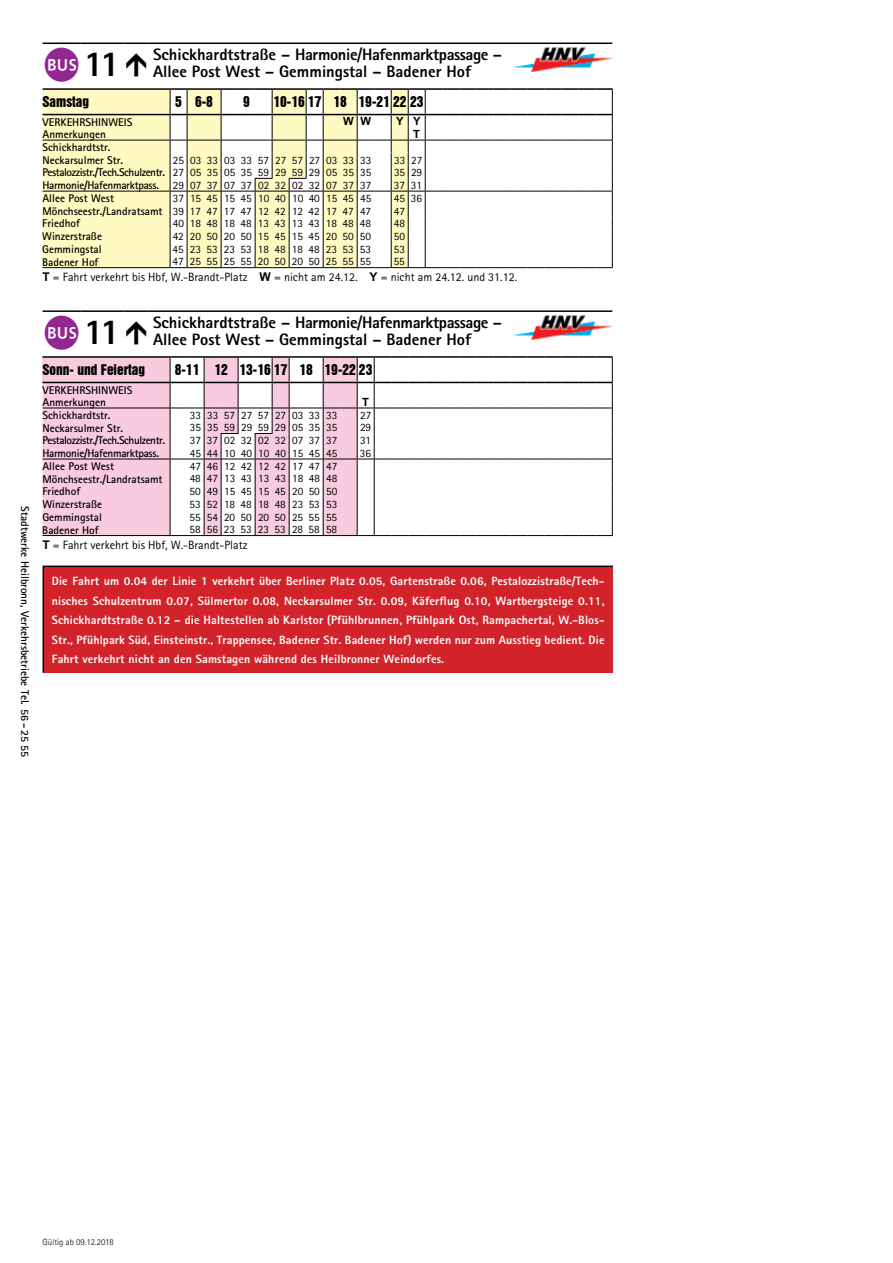
<style>
.page{position:relative;width:893px;height:1263px;background:#fff}
.page>*{position:absolute;margin:0;border:0;box-sizing:border-box;transform-origin:0 0}
.t1{font:800 16.5px/16.5px "AT Rotis Sans Serif";color:#000}
.t2{font:13.5px "Swiss 921 BT Regular A";color:#000}
.t3{font:800 12px/19.5px "AT Rotis Sans Serif";letter-spacing:.01em;color:#fff;text-align:justify}
.t4{font:12px "AT Rotis Sans Serif";color:#000}
.t5{font:11.25px "AT Rotis Sans Serif";color:#000}
.t6{font:700 11.25px/12.1px "AT Rotis Sans Serif";color:#000}
.t7{font:700 11.25px "AT Rotis Sans Serif";letter-spacing:-.04em;color:#000}
.t8{font:700 11.25px "AT Rotis Sans Serif";letter-spacing:-.025em;color:#000}
.t9{font:700 11.25px "Arial";color:#000}
.t10{font:300 9px "AT Rotis Sans Serif";color:#000}
.s1{font-family:"amdb 96";font-weight:400;font-size:36px;color:#92278f}
.s2{font-size:36px}
.s3{font-weight:400}
.s4{font-family:"Arial";font-weight:700}
</style>
<div class="page">
<hr style="left:43px;top:310px;width:38px;height:2px;background:#000">
<hr style="left:81px;top:310px;width:42px;height:2px;background:#000">
<hr style="left:123px;top:310px;width:26px;height:2px;background:#000">
<hr style="left:149px;top:310px;width:357px;height:2px;background:#000">
<hr style="left:506px;top:310px;width:106px;height:2px;background:#000">
<img style="left:513px;top:315px;width:99px;height:24px">
<div style="left:43px;top:358px;width:127px;height:177px;background:#f9cbdf"></div>
<hr style="left:43px;top:408px;width:127px;height:1px;background:#000">
<hr style="left:43px;top:535px;width:127px;height:1px;background:#000">
<hr style="left:43px;top:356px;width:127px;height:2px;background:#000">
<hr style="left:43px;top:382px;width:127px;height:1px;background:#000">
<hr style="left:43px;top:459px;width:127px;height:1px;background:#000">
<svg style="left:170px;top:356px;width:443px;height:180px"></svg>
<hr style="left:43px;top:43px;width:38px;height:1px;background:#000">
<hr style="left:81px;top:43px;width:42px;height:1px;background:#000">
<svg style="left:123px;top:43px;width:26px;height:1px"></svg>
<hr style="left:149px;top:43px;width:357px;height:1px;background:#000">
<hr style="left:506px;top:43px;width:106px;height:1px;background:#000">
<img style="left:513px;top:48px;width:99px;height:23px">
<div style="left:43px;top:90px;width:127px;height:177px;background:#fffac2"></div>
<hr style="left:43px;top:88px;width:127px;height:2px;background:#000">
<hr style="left:43px;top:114px;width:127px;height:1px;background:#000">
<hr style="left:43px;top:140px;width:127px;height:1px;background:#000">
<hr style="left:43px;top:267px;width:127px;height:1px;background:#000">
<hr style="left:43px;top:191px;width:127px;height:1px;background:#000">
<svg style="left:170px;top:88px;width:443px;height:180px"></svg>
<div style="left:43px;top:566px;width:570px;height:107px;background:#d2232a"></div>
<hr style="left:43px;top:566px;width:570px;height:1px;background:#000">
<hr style="left:43px;top:567px;width:1px;height:106px;background:#000">
<p class="t6" style="left:31px;top:506px;width:252px;rotate:90deg">Stadtwerke Heilbronn, Verkehrsbetriebe Tel. 56 - 25 55</p>
<h1 class="t1" style="left:153px;top:46px;width:350px;text-indent:-110px"><span class="s1">B</span><span class="s2">11</span> Schickhardtstraße – Harmonie/Hafenmarktpassage –<br>Allee Post West – Gemmingstal – Badener Hof</h1>
<p class="t2" style="left:43px;top:93px;width:48px">Samstag</p>
<p class="t2" style="left:175px;top:93px;width:39px">5 6-8</p>
<p class="t2" style="left:243px;top:93px;width:8px">9</p>
<p class="t2" style="left:273px;top:93px;width:152px">10-16 17 18 19-21 22 23</p>
<p class="t6" style="left:43px;top:116px;width:91px">VERKEHRSHINWEIS</p>
<p class="t9" style="left:343px;top:114px;width:30px">W W</p>
<p class="t9" style="left:396px;top:114px;width:26px">Y Y</p>
<p class="t6" style="left:43px;top:128px;width:65px">Anmerkungen</p>
<p class="t9" style="left:413px;top:126px;width:8px">T</p>
<p class="t6" style="left:43px;top:141px;width:82px;line-height:12.6px">Schickhardtstr.<br>Neckarsulmer Str.</p>
<p class="t5" style="left:173px;top:153px;width:200px">25 03 33 03 33 57 27 57 27 03 33 33</p>
<p class="t5" style="left:394px;top:153px;width:30px">33 27</p>
<p class="t7" style="left:42px;top:165px;width:330px">Pestalozzistr./Tech.Schulzentr. <span class="s3">27 05 35 05 35 59 29 59 29 05 35 35</span></p>
<p class="t5" style="left:394px;top:166px;width:30px">35 29</p>
<p class="t8" style="left:42px;top:178px;width:330px">Harmonie/Hafenmarktpass. <span class="s3">29 07 37 07 37 02 32 02 32 07 37 37</span></p>
<p class="t5" style="left:394px;top:178px;width:30px">37 31</p>
<p class="t6" style="left:42px;top:192px;width:73px">Allee Post West</p>
<p class="t5" style="left:173px;top:192px;width:200px">37 15 45 15 45 10 40 10 40 15 45 45</p>
<p class="t5" style="left:394px;top:192px;width:30px">45 36</p>
<p class="t6" style="left:42px;top:205px;width:330px">Mönchseestr./Landratsamt <span class="s3">39 17 47 17 47 12 42 12 42 17 47 47</span></p>
<p class="t5" style="left:394px;top:204px;width:13px">47</p>
<p class="t6" style="left:42px;top:217px;width:39px">Friedhof</p>
<p class="t5" style="left:173px;top:217px;width:200px">40 18 48 18 48 13 43 13 43 18 48 48</p>
<p class="t5" style="left:394px;top:217px;width:13px">48</p>
<p class="t6" style="left:42px;top:230px;width:61px">Winzerstraße</p>
<p class="t5" style="left:173px;top:230px;width:200px">42 20 50 20 50 15 45 15 45 20 50 50</p>
<p class="t5" style="left:394px;top:230px;width:13px">50</p>
<p class="t6" style="left:42px;top:243px;width:61px">Gemmingstal</p>
<p class="t5" style="left:173px;top:242px;width:200px">45 23 53 23 53 18 48 18 48 23 53 53</p>
<p class="t5" style="left:394px;top:242px;width:13px">53</p>
<p class="t6" style="left:42px;top:255px;width:58px">Badener Hof</p>
<p class="t5" style="left:173px;top:255px;width:200px">47 25 55 25 55 20 50 20 50 25 55 55</p>
<p class="t5" style="left:394px;top:255px;width:13px">55</p>
<p class="t4" style="left:43px;top:270px;width:476px"><span class="s4">T</span> = Fahrt verkehrt bis Hbf, W.-Brandt-Platz <span class="s4">W</span> = nicht am 24.12. <span class="s4">Y</span> = nicht am 24.12. und 31.12.</p>
<h1 class="t1" style="left:153px;top:314px;width:350px;text-indent:-110px"><span class="s1">B</span><span class="s2">11</span> Schickhardtstraße – Harmonie/Hafenmarktpassage –<br>Allee Post West – Gemmingstal – Badener Hof</h1>
<p class="t2" style="left:43px;top:361px;width:104px">Sonn- und Feiertag</p>
<p class="t2" style="left:175px;top:361px;width:199px">8-11 12 13-16 17 18 19-22 23</p>
<p class="t6" style="left:43px;top:384px;width:91px">VERKEHRSHINWEIS<br>Anmerkungen</p>
<p class="t9" style="left:362px;top:394px;width:8px">T</p>
<p class="t6" style="left:43px;top:409px;width:70px">Schickhardtstr.</p>
<p class="t5" style="left:190px;top:408px;width:149px">33 33 57 27 57 27 03 33 33</p>
<p class="t5" style="left:360px;top:408px;width:13px">27</p>
<p class="t6" style="left:42px;top:421px;width:82px">Neckarsulmer Str.</p>
<p class="t5" style="left:190px;top:421px;width:149px">35 35 59 29 59 29 05 35 35</p>
<p class="t5" style="left:360px;top:421px;width:13px">29</p>
<p class="t7" style="left:42px;top:433px;width:124px">Pestalozzistr./Tech.Schulzentr.</p>
<p class="t5" style="left:190px;top:434px;width:149px">37 37 02 32 02 32 07 37 37</p>
<p class="t5" style="left:360px;top:434px;width:13px">31</p>
<p class="t8" style="left:42px;top:446px;width:118px">Harmonie/Hafenmarktpass.</p>
<p class="t5" style="left:190px;top:446px;width:149px">45 44 10 40 10 40 15 45 45</p>
<p class="t5" style="left:360px;top:446px;width:13px">36</p>
<p class="t6" style="left:42px;top:460px;width:73px">Allee Post West</p>
<p class="t5" style="left:190px;top:459px;width:149px">47 46 12 42 12 42 17 47 47</p>
<p class="t6" style="left:42px;top:473px;width:122px">Mönchseestr./Landratsamt</p>
<p class="t5" style="left:190px;top:472px;width:149px">48 47 13 43 13 43 18 48 48</p>
<p class="t6" style="left:42px;top:485px;width:39px">Friedhof</p>
<p class="t5" style="left:190px;top:485px;width:149px">50 49 15 45 15 45 20 50 50</p>
<p class="t6" style="left:42px;top:498px;width:61px">Winzerstraße</p>
<p class="t5" style="left:190px;top:498px;width:149px">53 52 18 48 18 48 23 53 53</p>
<p class="t6" style="left:42px;top:511px;width:61px">Gemmingstal</p>
<p class="t5" style="left:190px;top:510px;width:149px">55 54 20 50 20 50 25 55 55</p>
<p class="t6" style="left:42px;top:523px;width:58px">Badener Hof</p>
<p class="t5" style="left:190px;top:523px;width:149px">58 56 23 53 23 53 28 58 58</p>
<p class="t4" style="left:43px;top:538px;width:207px"><span class="s4">T</span> = Fahrt verkehrt bis Hbf, W.-Brandt-Platz</p>
<p class="t3" style="left:52px;top:571px;width:554px">Die Fahrt um 0.04 der Linie 1 verkehrt über Berliner Platz 0.05, Gartenstraße 0.06, Pestalozzistraße/Tech&shy;nisches Schulzentrum 0.07, Sülmertor 0.08, Neckarsulmer Str. 0.09, Käferflug 0.10, Wartbergsteige 0.11, Schickhardtstraße 0.12 – die Haltestellen ab Karlstor (Pfühlbrunnen, Pfühlpark Ost, Rampachertal, W.-Blos-Str., Pfühlpark Süd, Einsteinstr., Trappensee, Badener Str. Badener Hof) werden nur zum Ausstieg bedient. Die Fahrt verkehrt nicht an den Samstagen während des Heilbronner Weindorfes.</p>
<p class="t10" style="left:43px;top:1237px;width:73px">Gültig ab 09.12.2018</p>
</div>
